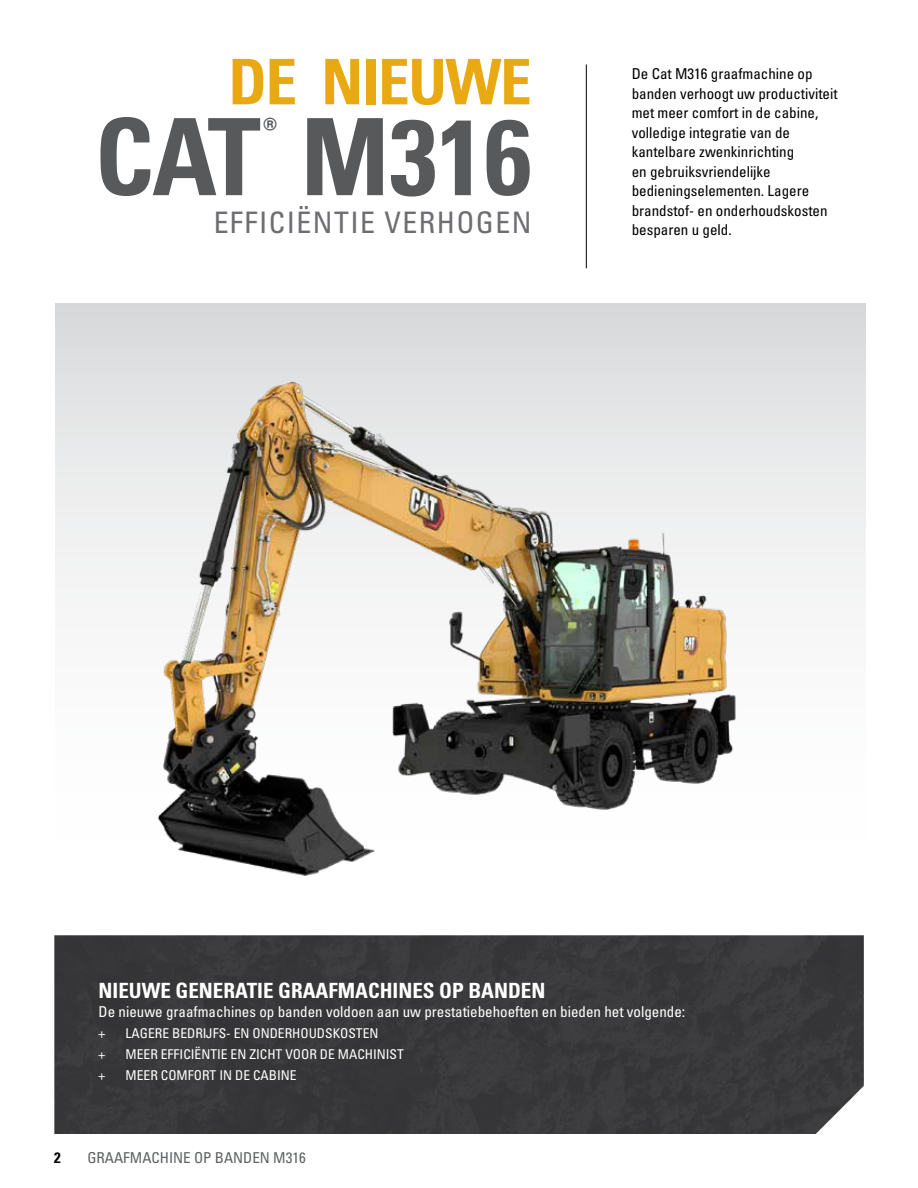
<style>
.page{position:relative;width:918px;height:1188px;background:#fff}
.page>*{position:absolute;margin:0;border:0;box-sizing:border-box;transform-origin:0 0}
.t1{font:106.65px "Univers LTCYR 67 Bold Cond";color:#58595b}
.t2{font:62.85px "Univers LTCYR 67 Bold Cond";letter-spacing:-.02em;color:#e9a913}
.t3{font:35.1px "Univers LTCYR 67 Bold Cond";color:#58595b}
.t4{font:condensed 29.7px "Univers LTCYR 57";letter-spacing:.05em;color:#6d6e71}
.Body_copy_white{font:21px "Univers LTCYR 67 Bold Cond";color:#fff}
.Body_copy{font:condensed 15px/19.5px "Univers LTCYR 57";color:#000}
.Body_copy_white-2{font:condensed 15px "Univers LTCYR 57";color:#fff}
.t5{font:condensed 15px "Univers LTCYR 57";color:#5e6263}
.t6{font:15px "Univers LTCYR 67 Bold Cond";color:#000}
.t7{font:condensed 13.5px "Univers LTCYR 57";color:#fff}
</style>
<div class="page">
<div style="left:56px;top:303px;width:809px;height:633px;background:linear-gradient(to bottom,#dfe0e1,#fff)"></div>
<div style="left:54px;top:935px;width:810px;height:199px;background:#383739"></div>
<hr style="left:586px;top:64px;width:1px;height:204px;background:#000">
<img style="left:95px;top:342px;width:728px;height:576px">
<p class="t2" style="left:228px;top:43px;width:305px">DE NIEUWE</p>
<p class="t1" style="left:95px;top:92px;width:439px">CAT M316</p>
<p class="t3" style="left:263px;top:109px;width:16px">®</p>
<p class="t4" style="left:214px;top:203px;width:319px">EFFICIËNTIE VERHOGEN</p>
<p class="Body_copy" style="left:632px;top:64px;width:207px">De Cat M316 graafmachine op banden verhoogt uw productiviteit met meer comfort in de cabine, volledige integratie van de kantelbare zwenkinrichting<br>en gebruiksvriendelijke bedieningselementen. Lagere brandstof- en onderhoudskosten besparen u geld.</p>
<p class="Body_copy_white" style="left:99px;top:977px;width:448px">NIEUWE GENERATIE GRAAFMACHINES OP BANDEN</p>
<p class="Body_copy_white-2" style="left:99px;top:1002px;width:588px">De nieuwe graafmachines op banden voldoen aan uw prestatiebehoeften en bieden het volgende:</p>
<p class="t7" style="left:99px;top:1025px;width:8px">+</p>
<p class="t7" style="left:126px;top:1025px;width:254px">LAGERE BEDRIJFS- EN ONDERHOUDSKOSTEN</p>
<p class="t7" style="left:99px;top:1046px;width:8px">+</p>
<p class="t7" style="left:126px;top:1046px;width:280px">MEER EFFICIËNTIE EN ZICHT VOOR DE MACHINIST</p>
<p class="t7" style="left:99px;top:1067px;width:8px">+</p>
<p class="t7" style="left:126px;top:1067px;width:173px">MEER COMFORT IN DE CABINE</p>
<p class="t6" style="left:54px;top:1148px;width:8px">2</p>
<p class="t5" style="left:87px;top:1148px;width:220px">GRAAFMACHINE OP BANDEN M316</p>
</div>
